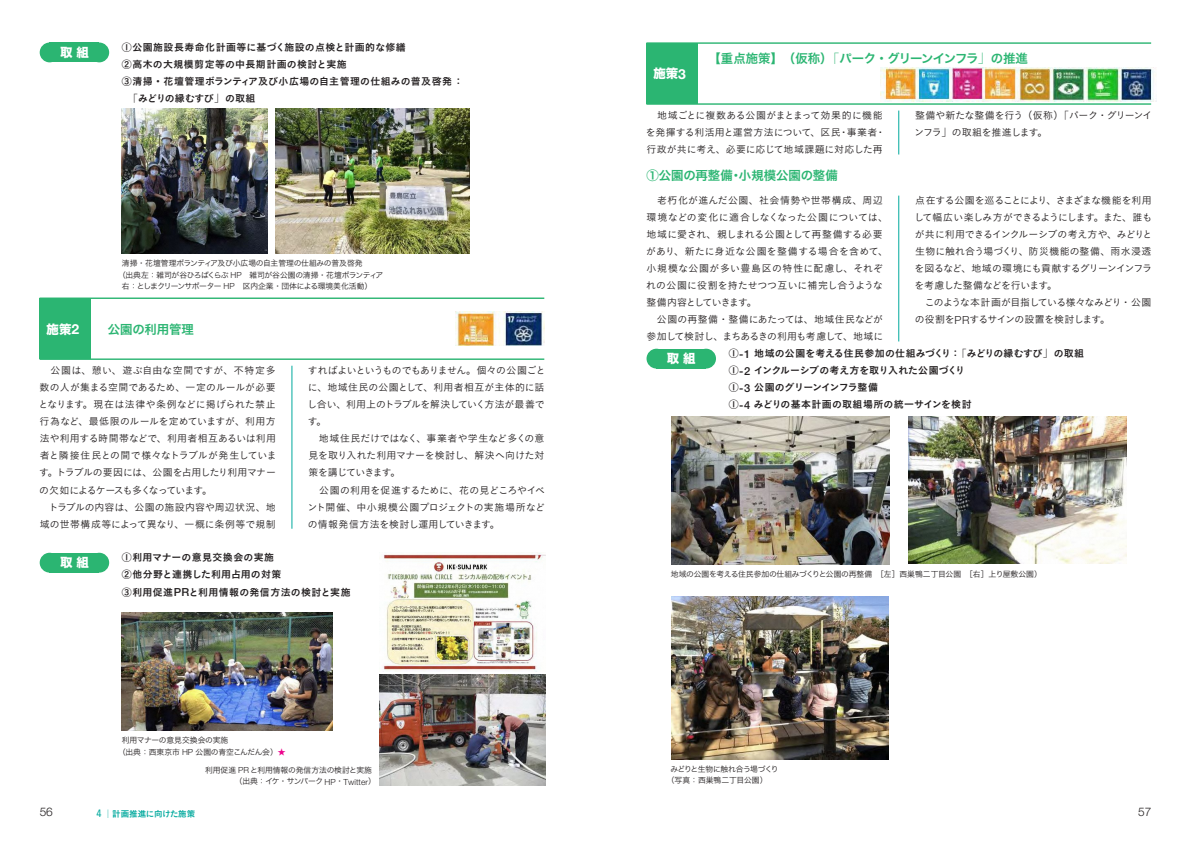
<style>
.page{position:relative;width:1191px;height:842px;background:#fff}
.page>*{position:absolute;margin:0;border:0;box-sizing:border-box;transform-origin:0 0}
.t1{font:12.4px "Hiragino Sans Pr 6 N W6";letter-spacing:-.04em;color:#2bb572}
.t2{font:12.4px "Hiragino Sans Pr 6 N W6";letter-spacing:-.005em;color:#2bb572}
.t3{font:12.4px "Hira Kaku Std N W8";letter-spacing:.31em;color:#fff}
.t4{font:300 11.9px "Helvetica Neue LT Pro";color:#231f20}
.t5{font:9.9px/17px "Koburina Go Std W3";letter-spacing:-.01em;color:#231f20}
.t6{font:9.9px/17px "Koburina Go Std W3";letter-spacing:.01em;color:#231f20}
.t7{font:9.9px/17px "Koburina Go Std W6";letter-spacing:.02em;color:#231f20}
.t8{font:9.9px/17px "Koburina Go Std W3";letter-spacing:-.03em;color:#231f20}
.t9{font:9.9px "Koburina Go Std W6";letter-spacing:.05em;color:#231f20}
.t10{font:9.9px "Koburina Go Std W6";letter-spacing:-.05em;color:#231f20}
.t11{font:8.5px "Koburina Go Std W6";letter-spacing:-.035em;color:#00a99d}
.t12{font:7.8px/11.3px "Hiragino Sans Pr 6 N W3";letter-spacing:-.03em;color:#231f20}
.t13{font:7.8px "Hiragino Sans Pr 6 N W3";letter-spacing:-.055em;color:#231f20}
.s1{font-family:"Ryumin Pro";font-weight:700}
.s2{font-family:"Helvetica Neue LT Pro";font-weight:700;font-size:13.9px}
.s3{font-family:"Helvetica Neue LT Pro";font-weight:300;font-size:8.4px}
.s4{font-family:"Helvetica Neue LT Pro";font-weight:500;font-size:11.1px}
.s5{color:#ed028c}
.s6{font-family:"Ryumin Pro";font-weight:300}
.s7{font-family:"Helvetica Neue LT Pro";font-weight:300;font-size:11.1px}
.s8{font-family:"Avenir Next Condensed";font-weight:500;font-size:10.6px}
</style>
<div class="page">
<img style="left:880px;top:67px;width:277px;height:35px">
<div style="left:50px;top:43px;width:49px;height:19px;background:#2bb572"></div>
<div style="left:40px;top:43px;width:20px;height:19px;background:#2bb572;border-radius:50%"></div>
<div style="left:89px;top:43px;width:20px;height:19px;background:#2bb572;border-radius:50%"></div>
<div style="left:50px;top:553px;width:49px;height:20px;background:#2bb572"></div>
<div style="left:40px;top:553px;width:20px;height:20px;background:#2bb572;border-radius:50%"></div>
<div style="left:89px;top:553px;width:20px;height:20px;background:#2bb572;border-radius:50%"></div>
<div style="left:656px;top:349px;width:50px;height:20px;background:#2bb572"></div>
<div style="left:646px;top:349px;width:20px;height:20px;background:#2bb572;border-radius:50%"></div>
<div style="left:696px;top:349px;width:20px;height:20px;background:#2bb572;border-radius:50%"></div>
<img style="left:122px;top:108px;width:145px;height:146px">
<img style="left:275px;top:108px;width:194px;height:146px">
<div style="left:40px;top:298px;width:51px;height:61px;background:#2bb572"></div>
<div style="left:646px;top:43px;width:51px;height:61px;background:#2bb572"></div>
<hr style="left:40px;top:358px;width:504px;height:2px;background:#2bb572">
<hr style="left:646px;top:103px;width:505px;height:2px;background:#2bb572">
<hr style="left:40px;top:297px;width:504px;height:2px;background:#2bb572">
<hr style="left:646px;top:42px;width:505px;height:2px;background:#2bb572">
<hr style="left:292px;top:366px;width:1px;height:163px;background:#00a99d">
<hr style="left:898px;top:111px;width:1px;height:43px;background:#00a99d">
<hr style="left:898px;top:196px;width:1px;height:145px;background:#00a99d">
<img style="left:456px;top:312px;width:88px;height:34px">
<img style="left:122px;top:612px;width:210px;height:119px">
<img style="left:383px;top:553px;width:162px;height:119px">
<img style="left:379px;top:674px;width:166px;height:111px">
<img style="left:672px;top:417px;width:217px;height:147px">
<img style="left:908px;top:417px;width:218px;height:146px">
<img style="left:672px;top:597px;width:216px;height:162px">
<p class="t3" style="left:60px;top:46px;width:30px">取組</p>
<p class="t9" style="left:122px;top:40px;width:285px">①公園施設長寿命化計画等に基づく施設の点検と計画的な修繕</p>
<p class="t9" style="left:122px;top:57px;width:226px">②高木の大規模剪定等の中長期計画の検討と実施</p>
<p class="t7" style="left:122px;top:73px;width:343px">③清掃・花壇管理ボランティア及び小広場の自主管理の仕組みの普及啓発：</p>
<p class="t10" style="left:128px;top:91px;width:129px"><span class="s1">「</span>みどりの縁むすび<span class="s1">」</span>の取組</p>
<p class="t3" style="left:47px;top:322px;width:34px">施策<span class="s2">2</span></p>
<p class="t12" style="left:122px;top:257px;width:242px">清掃・花壇管理ボランティア及び小広場の自主管理の仕組みの普及啓発</p>
<p class="t12" style="left:118px;top:268px;width:267px">（出典左：雑司が谷ひろばくらぶ <span class="s3">HP</span>　雑司が谷公園の清掃・花壇ボランティア</p>
<p class="t13" style="left:122px;top:279px;width:252px">右：としまクリーンサポーター <span class="s3">HP</span>　区内企業・団体による環境美化活動）</p>
<p class="t2" style="left:108px;top:318px;width:88px">公園の利用管理</p>
<p class="t5" style="left:38px;top:362px;width:240px">　公園は、憩い、遊ぶ自由な空間ですが、不特定多数の人が集まる空間であるため、一定のルールが必要となります。現在は法律や条例などに掲げられた禁止行為など、最低限のルールを定めていますが、利用方法や利用する時間帯などで、利用者相互あるいは利用者と隣接住民との間で様々なトラブルが発生しています。トラブルの要因には、公園を占用したり利用マナーの欠如によるケースも多くなっています。<br>　トラブルの内容は、公園の施設内容や周辺状況、地域の世帯構成等によって異なり、一概に条例等で規制</p>
<p class="t5" style="left:307px;top:362px;width:240px">すればよいというものでもありません。個々の公園ごとに、地域住民の公園として、利用者相互が主体的に話し合い、利用上のトラブルを解決していく方法が最善です。<br>　地域住民だけではなく、事業者や学生など多くの意見を取り入れた利用マナーを検討し、解決へ向けた対策を講じていきます。<br>　公園の利用を促進するために、花の見どころやイベント開催、中小規模公園プロジェクトの実施場所などの情報発信方法を検討し運用していきます。</p>
<p class="t3" style="left:60px;top:556px;width:30px">取組</p>
<p class="t7" style="left:122px;top:549px;width:230px">①利用マナーの意見交換会の実施<br>②他分野と連携した利用占用の対策<br>③利用促進<span class="s4">PR</span>と利用情報の発信方法の検討と実施</p>
<p class="t12" style="left:118px;top:734px;width:169px;text-indent:4px">利用マナーの意見交換会の実施<br>（出典：西東京市 <span class="s3">HP</span> 公園の青空こんだん会）<span class="s5">★</span></p>
<p class="t12" style="left:235px;top:764px;width:142px;text-indent:-30px">利用促進 <span class="s3">PR</span> と利用情報の発信方法の検討と実施（出典：イケ・サンパーク <span class="s3">HP</span>・<span class="s3">Twitter</span>）</p>
<p class="t3" style="left:653px;top:67px;width:34px">施策<span class="s2">3</span></p>
<p class="t1" style="left:708px;top:47px;width:321px">【重点施策】　（仮称）<span class="s6">「</span>パーク・グリーンインフラ<span class="s6">」</span>の推進</p>
<p class="t5" style="left:646px;top:107px;width:241px">　地域ごとに複数ある公園がまとまって効果的に機能を発揮する利活用と運営方法について、区民・事業者・行政が共に考え、必要に応じて地域課題に対応した再</p>
<p class="t2" style="left:646px;top:164px;width:193px">①公園の再整備・小規模公園の整備</p>
<p class="t6" style="left:646px;top:192px;width:243px">　老朽化が進んだ公園、社会情勢や世帯構成、周辺環境などの変化に適合しなくなった公園については、地域に愛され、親しまれる公園として再整備する必要があり、新たに身近な公園を整備する場合を含めて、小規模な公園が多い豊島区の特性に配慮し、それぞれの公園に役割を持たせつつ互いに補完し合うような整備内容としていきます。<br>　公園の再整備・整備にあたっては、地域住民などが参加して検討し、まちあるきの利用も考慮して、地域に</p>
<p class="t5" style="left:914px;top:107px;width:240px">整備や新たな整備を行う（仮称）<span class="s1">「</span>パーク・グリーンインフラ<span class="s1">」</span>の取組を推進します。</p>
<p class="t8" style="left:914px;top:192px;width:240px">点在する公園を巡ることにより、さまざまな機能を利用して幅広い楽しみ方ができるようにします。また、誰もが共に利用できるインクルーシブの考え方や、みどりと生物に触れ合う場づくり、防災機能の整備、雨水浸透を図るなど、地域の環境にも貢献するグリーンインフラを考慮した整備などを行います。<br>　このような本計画が目指している様々なみどり・公園の役割を<span class="s7">PR</span>するサインの設置を検討します。</p>
<p class="t3" style="left:667px;top:352px;width:30px">取組</p>
<p class="t7" style="left:729px;top:345px;width:357px">①<span class="s4">-1</span> 地域の公園を考える住民参加の仕組みづくり：<span class="s1">「</span>みどりの縁むすび<span class="s1">」</span>の取組<br>①<span class="s4">-2</span> インクルーシブの考え方を取り入れた公園づくり<br>①<span class="s4">-3</span> 公園のグリーンインフラ整備<br>①<span class="s4">-4</span> みどりの基本計画の取組場所の統一サインを検討</p>
<p class="t12" style="left:671px;top:568px;width:372px">地域の公園を考える住民参加の仕組みづくりと公園の再整備　［左］西巣鴨二丁目公園　［右］上り屋敷公園）</p>
<p class="t12" style="left:667px;top:762px;width:113px;text-indent:4px">みどりと生物に触れ合う場づくり（写真：西巣鴨二丁目公園）</p>
<p class="t4" style="left:40px;top:805px;width:15px">56</p>
<p class="t11" style="left:96px;top:807px;width:100px"><span class="s8">4</span> │計画推進に向けた施策</p>
<p class="t4" style="left:1138px;top:805px;width:15px">57</p>
</div>
